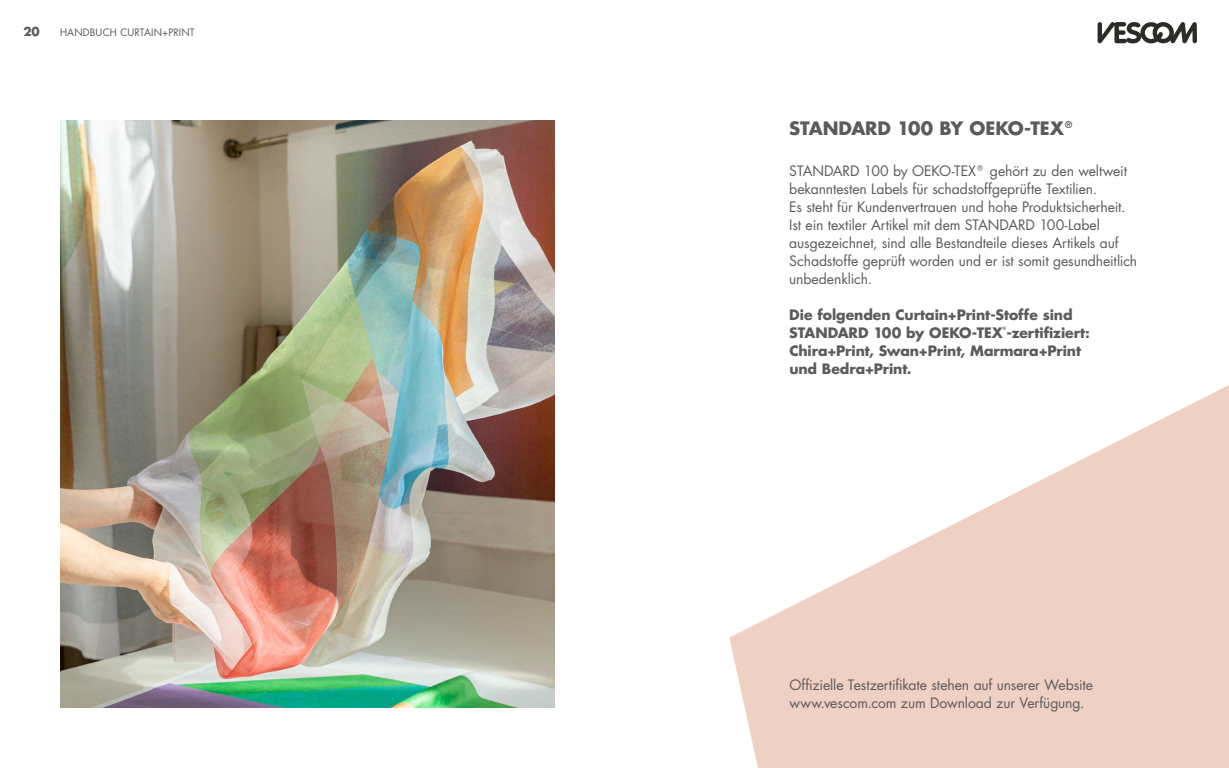
<style>
.page{position:relative;width:1229px;height:768px;background:#fff}
.page>*{position:absolute;margin:0;border:0;box-sizing:border-box;transform-origin:0 0}
.t1{font:700 18px "Futura CESQUARE4";letter-spacing:-.005em;color:#5c5a5c}
.t2{font:14px/18px "Futura CE";letter-spacing:-.005em;color:#5c5a5c}
.t3{font:700 14px/18px "Futura CESQUARE4";letter-spacing:-.005em;color:#5c5a5c}
.t4{font:700 12px "Futura CESQUARE4";color:#5c5a5c}
.t5{font:10px "Futura CE";letter-spacing:.01em;color:#5c5a5c}
</style>
<div class="page">
<img style="left:60px;top:120px;width:494px;height:588px">
<svg style="left:729px;top:385px;width:500px;height:383px;fill:#efd1c3"></svg>
<svg style="left:1097px;top:22px;width:100px;height:22px"></svg>
<p class="t4" style="left:23px;top:23px;width:18px">20</p>
<p class="t5" style="left:60px;top:26px;width:136px">HANDBUCH CURTAIN+PRINT</p>
<p class="t1" style="left:789px;top:115px;width:288px">STANDARD 100 BY OEKO-TEX®</p>
<p class="t2" style="left:789px;top:162px;width:349px">STANDARD 100 by OEKO-TEX® gehört zu den weltweit bekanntesten Labels für schadstoffgeprüfte Textilien.<br>Es steht für Kundenvertrauen und hohe Produktsicherheit.<br>Ist ein textiler Artikel mit dem STANDARD 100-Label ausgezeichnet, sind alle Bestandteile dieses Artikels auf Schadstoffe geprüft worden und er ist somit gesundheitlich unbedenklich.</p>
<p class="t3" style="left:789px;top:305px;width:302px">Die folgenden Curtain+Print-Stoffe sind STANDARD 100 by OEKO-TEX<sup>®</sup>-zertifiziert:<br>Chira+Print, Swan+Print, Marmara+Print und Bedra+Print.</p>
<p class="t2" style="left:789px;top:676px;width:305px">Offizielle Testzertifikate stehen auf unserer Website www.vescom.com zum Download zur Verfügung.</p>
</div>
